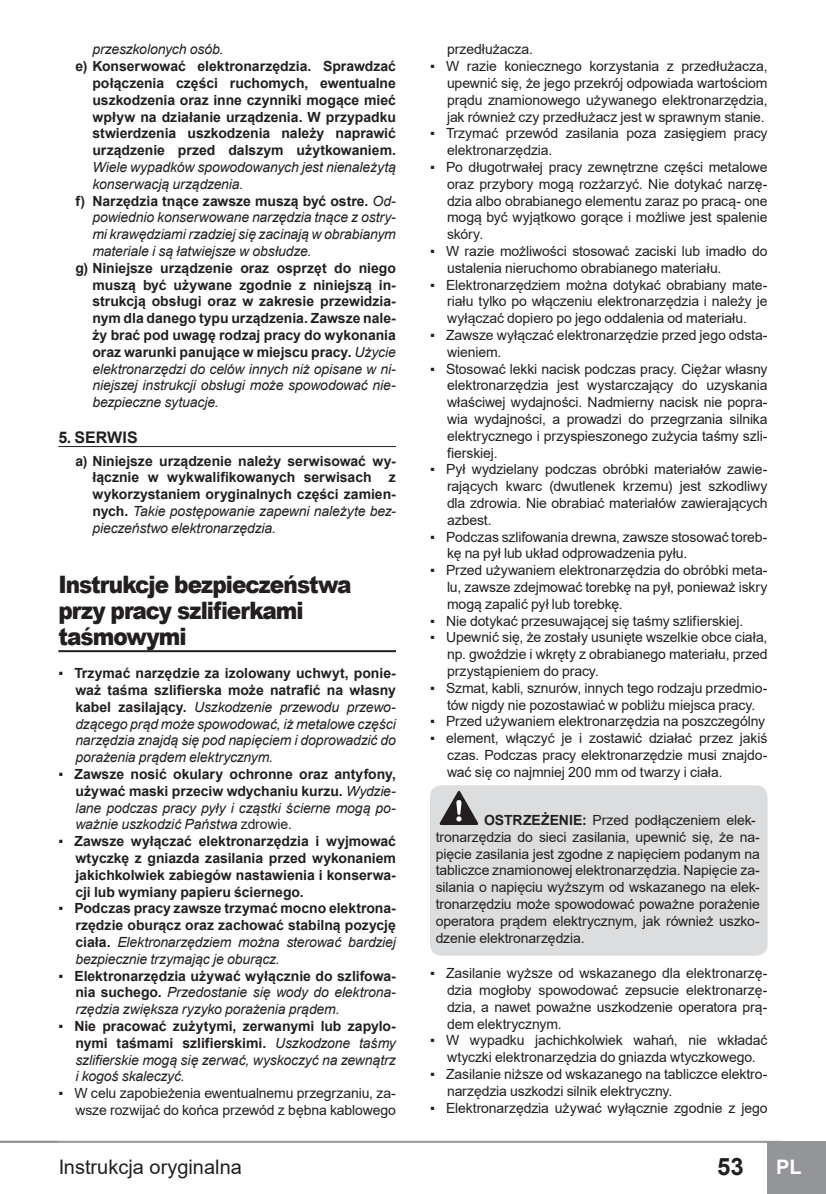
<style>
.page{position:relative;width:826px;height:1194px;background:#fff}
.page>*{position:absolute;margin:0;border:0;box-sizing:border-box;transform-origin:0 0}
.t1{font:900 24px/26px "Arial";letter-spacing:-.045em;color:#231f20;scale:.9 1}
.t2{font:700 24px "Arial";color:#231f20}
.t3{font:20px "Arial";color:#231f20}
.t4{font:700 20px "Arial";color:#fff}
.title-underline{font:700 16px "Arial";letter-spacing:.005em;color:#231f20}
.t5{font:14px/16.8px "Arial";letter-spacing:-.01em;color:#231f20;text-align:justify}
.bullets_italic{font:700 14px/16.8px "Arial";letter-spacing:-.005em;color:#231f20;text-align:justify}
.bullets_italic-2{font:italic 14px/16.8px "Arial";letter-spacing:-.01em;color:#231f20;text-align:justify}
.s1{font-weight:400;font-style:italic}
.s2{font-weight:700;font-style:normal}
.s3{font-style:normal}
.s4{font-weight:400}
.s5{font-weight:700}
</style>
<div class="page">
<div style="left:767px;top:1141px;width:58px;height:53px;background:#939598"></div>
<hr style="left:0;top:1141px;width:781px;height:2px;background:#939598">
<hr style="left:58px;top:446px;width:338px;height:1px;background:#231f20">
<hr style="left:58px;top:650px;width:338px;height:2px;background:#231f20">
<div style="left:430px;top:785px;width:337px;height:171px;background:#dcdddf;border-radius:11px"></div>
<svg style="left:439px;top:791px;width:39px;height:34px"></svg>
<p class="bullets_italic-2" style="left:92px;top:41px;width:132px">przeszkolonych osób.</p>
<p class="bullets_italic" style="left:92px;top:58px;width:305px;text-indent:-17px">e) Konserwować elektronarzędzia. Sprawdzać połączenia części ruchomych, ewentualne uszkodzenia oraz inne czynniki mogące mieć wpływ na działanie urządzenia. W przypadku stwierdzenia uszkodzenia należy naprawić urządzenie przed dalszym użytkowaniem.<br><span class="s1">Wiele wypadków spowodowanych jest nienależytą konserwacją urządzenia.</span></p>
<p class="bullets_italic-2" style="left:92px;top:192px;width:305px;text-indent:-17px"><span class="s2">f) Narzędzia tnące zawsze muszą być ostre.</span> Od&shy;powiednio konserwowane narzędzia tnące z ostry&shy;mi krawędziami rzadziej się zacinają w obrabianym materiale i są łatwiejsze w obsłudze.</p>
<p class="bullets_italic" style="left:92px;top:260px;width:305px;text-indent:-17px">g) Niniejsze urządzenie oraz osprzęt do niego muszą być używane zgodnie z niniejszą in&shy;strukcją obsługi oraz w zakresie przewidzia&shy;nym dla danego typu urządzenia. Zawsze nale&shy;ży brać pod uwagę rodzaj pracy do wykonania oraz warunki panujące w miejscu pracy. <span class="s1">Użycie elektronarzędzi do celów innych niż opisane w ni&shy;niejszej instrukcji obsługi może spowodować nie&shy;bezpieczne sytuacje.</span></p>
<p class="title-underline" style="left:58px;top:426px;width:81px">5. SERWIS</p>
<p class="bullets_italic" style="left:92px;top:452px;width:305px;text-indent:-17px">a) Niniejsze urządzenie należy serwisować wy&shy;łącznie w wykwalifikowanych serwisach z wykorzystaniem oryginalnych części zamien&shy;nych. <span class="s1">Takie postępowanie zapewni należyte bez&shy;pieczeństwo elektronarzędzia.</span></p>
<p class="t1" style="left:58px;top:570px;width:327px">Instrukcje bezpieczeństwa przy pracy szlifierkami taśmowymi</p>
<p class="bullets_italic-2" style="left:75px;top:665px;width:322px;text-indent:-17px"><span class="s3">▪</span> <span class="s2">Trzymać narzędzie za izolowany uchwyt, ponie&shy;waż taśma szlifierska może natrafić na własny kabel zasilający.</span> Uszkodzenie przewodu przewo&shy;dzącego prąd może spowodować, iż metalowe części narzędzia znajdą się pod napięciem i doprowadzić do porażenia prądem elektrycznym.</p>
<p class="bullets_italic" style="left:75px;top:766px;width:322px;text-indent:-17px"><span class="s4">▪</span> Zawsze nosić okulary ochronne oraz antyfony, używać maski przeciw wdychaniu kurzu. <span class="s1">Wydzie&shy;lane podczas pracy pyły i cząstki ścierne mogą po&shy;ważnie uszkodzić Państwa</span> <span class="s4">zdrowie.</span></p>
<p class="bullets_italic" style="left:75px;top:833px;width:322px;text-indent:-17px"><span class="s4">▪</span> Zawsze wyłączać elektronarzędzia i wyjmować wtyczkę z gniazda zasilania przed wykonaniem jakichkolwiek zabiegów nastawienia i konserwa&shy;cji lub wymiany papieru ściernego.</p>
<p class="bullets_italic" style="left:75px;top:900px;width:322px;text-indent:-17px"><span class="s4">▪</span> Podczas pracy zawsze trzymać mocno elektrona&shy;rzędzie oburącz oraz zachować stabilną pozycję ciała. <span class="s1">Elektronarzędziem można sterować bardziej bezpiecznie trzymając je oburącz.</span></p>
<p class="bullets_italic-2" style="left:75px;top:967px;width:322px;text-indent:-17px"><span class="s3">▪</span> <span class="s2">Elektronarzędzia używać wyłącznie do szlifowa&shy;nia suchego.</span> Przedostanie się wody do elektrona&shy;rzędzia zwiększa ryzyko porażenia prądem.</p>
<p class="bullets_italic-2" style="left:75px;top:1018px;width:322px;text-indent:-17px"><span class="s3">▪</span> <span class="s2">Nie pracować zużytymi, zerwanymi lub zapylo&shy;nymi taśmami szlifierskimi.</span> Uszkodzone taśmy szlifierskie mogą się zerwać, wyskoczyć na zewnątrz i kogoś skaleczyć.</p>
<p class="t5" style="left:58px;top:1085px;width:339px;text-align:right">▪ W celu zapobieżenia ewentualnemu przegrzaniu, za&shy;wsze rozwijać do końca przewód z bębna kablowego</p>
<p class="t5" style="left:447px;top:41px;width:87px">przedłużacza.</p>
<p class="t5" style="left:447px;top:58px;width:322px;text-indent:-17px">▪ W razie koniecznego korzystania z przedłużacza, upewnić się, że jego przekrój odpowiada wartościom prądu znamionowego używanego elektronarzędzia, jak również czy przedłużacz jest w sprawnym stanie.</p>
<p class="t5" style="left:447px;top:125px;width:322px;text-indent:-17px">▪ Trzymać przewód zasilania poza zasięgiem pracy elektronarzędzia.</p>
<p class="t5" style="left:447px;top:159px;width:322px;text-indent:-17px">▪ Po długotrwałej pracy zewnętrzne części metalowe oraz przybory mogą rozżarzyć. Nie dotykać narzę&shy;dzia albo obrabianego elementu zaraz po pracą- one mogą być wyjątkowo gorące i możliwe jest spalenie skóry.</p>
<p class="t5" style="left:447px;top:243px;width:322px;text-indent:-17px">▪ W razie możliwości stosować zaciski lub imadło do ustalenia nieruchomo obrabianego materiału.</p>
<p class="t5" style="left:447px;top:276px;width:322px;text-indent:-17px">▪ Elektronarzędziem można dotykać obrabiany mate&shy;riału tylko po włączeniu elektronarzędzia i należy je wyłączać dopiero po jego oddalenia od materiału.</p>
<p class="t5" style="left:447px;top:327px;width:322px;text-indent:-17px">▪ Zawsze wyłączać elektronarzędzie przed jego odsta&shy;wieniem.</p>
<p class="t5" style="left:447px;top:360px;width:322px;text-indent:-17px">▪ Stosować lekki nacisk podczas pracy. Ciężar własny elektronarzędzia jest wystarczający do uzyskania właściwej wydajności. Nadmierny nacisk nie popra&shy;wia wydajności, a prowadzi do przegrzania silnika elektrycznego i przyspieszonego zużycia taśmy szli&shy;fierskiej.</p>
<p class="t5" style="left:447px;top:461px;width:322px;text-indent:-17px">▪ Pył wydzielany podczas obróbki materiałów zawie&shy;rających kwarc (dwutlenek krzemu) jest szkodliwy dla zdrowia. Nie obrabiać materiałów zawierających azbest.</p>
<p class="t5" style="left:447px;top:528px;width:322px;text-indent:-17px">▪ Podczas szlifowania drewna, zawsze stosować toreb&shy;kę na pył lub układ odprowadzenia pyłu.</p>
<p class="t5" style="left:447px;top:562px;width:322px;text-indent:-17px">▪ Przed używaniem elektronarzędzia do obróbki meta&shy;lu, zawsze zdejmować torebkę na pył, ponieważ iskry mogą zapalić pył lub torebkę.</p>
<p class="t5" style="left:430px;top:612px;width:315px">▪ Nie dotykać przesuwającej się taśmy szlifierskiej.</p>
<p class="t5" style="left:447px;top:629px;width:322px;text-indent:-17px">▪ Upewnić się, że zostały usunięte wszelkie obce ciała, np. gwoździe i wkręty z obrabianego materiału, przed przystąpieniem do pracy.</p>
<p class="t5" style="left:430px;top:679px;width:339px;text-align:center">▪ Szmat, kabli, sznurów, innych tego rodzaju przedmio&shy;tów nigdy nie pozostawiać w pobliżu miejsca pracy.</p>
<p class="t5" style="left:430px;top:713px;width:336px">▪ Przed używaniem elektronarzędzia na poszczególny</p>
<p class="t5" style="left:447px;top:730px;width:322px;text-indent:-17px">▪ element, włączyć je i zostawić działać przez jakiś czas. Podczas pracy elektronarzędzie musi znajdo&shy;wać się co najmniej 200 mm od twarzy i ciała.</p>
<p class="t5" style="left:435px;top:812px;width:326px;text-align:left;text-indent:48px"><span class="s5">OSTRZEŻENIE:</span> Przed podłączeniem elek&shy;tronarzędzia do sieci zasilania, upewnić się, że na&shy;pięcie zasilania jest zgodne z napięciem podanym na tabliczce znamionowej elektronarzędzia. Napięcie za&shy;silania o napięciu wyższym od wskazanego na elek&shy;tronarzędziu może spowodować poważne porażenie operatora prądem elektrycznym, jak również uszko&shy;dzenie elektronarzędzia.</p>
<p class="t5" style="left:447px;top:965px;width:322px;text-indent:-17px">▪ Zasilanie wyższe od wskazanego dla elektronarzę&shy;dzia mogłoby spowodować zepsucie elektronarzę&shy;dzia, a nawet poważne uszkodzenie operatora prą&shy;dem elektrycznym.</p>
<p class="t5" style="left:430px;top:1032px;width:339px;text-align:center">▪ W wypadku jachichkolwiek wahań, nie wkładać wtyczki elektronarzędzia do gniazda wtyczkowego.</p>
<p class="t5" style="left:447px;top:1065px;width:322px;text-indent:-17px">▪ Zasilanie niższe od wskazanego na tabliczce elektro&shy;narzędzia uszkodzi silnik elektryczny.</p>
<p class="t5" style="left:430px;top:1099px;width:339px">▪ Elektronarzędzia używać wyłącznie zgodnie z jego</p>
<h2 class="t3" style="left:58px;top:1153px;width:185px">Instrukcja oryginalna</h2>
<h1 class="t2" style="left:717px;top:1150px;width:28px">53</h1>
<h2 class="t4" style="left:776px;top:1153px;width:27px">PL</h2>
</div>
